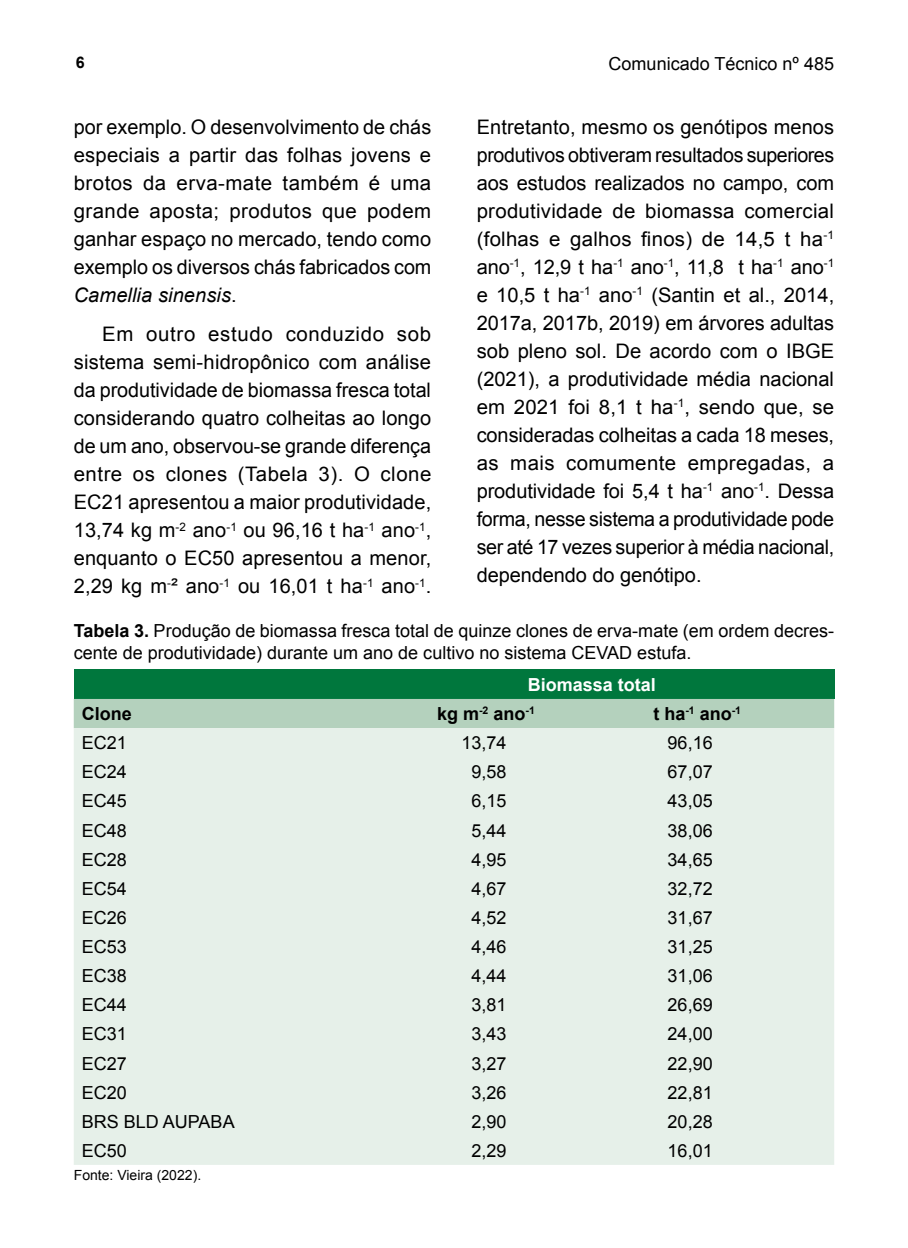
<style>
.page{position:relative;width:908px;height:1248px;background:#fff}
.page>*{position:absolute;margin:0;border:0;box-sizing:border-box;transform-origin:0 0}
.t1{font:20px/28px "Arial";letter-spacing:-.005em;color:#000;text-align:justify}
.t2{font:18px/21.6px "Arial";color:#000}
.t3{font:700 18px "Arial";color:#000}
.t4{font:700 18px "Arial";color:#fff}
.t5{font:700 16px "Arial";color:#000}
.t6{font:14px "Arial";color:#000}
.s1{font-style:italic}
.s2{font-weight:700}
</style>
<div class="page">
<div style="left:74px;top:669px;width:759px;height:30px;background:#00773d"></div>
<div style="left:74px;top:699px;width:759px;height:29px;background:#b4d1bd"></div>
<div style="left:74px;top:728px;width:759px;height:436px;background:#e6f0e9"></div>
<p class="t5" style="left:76px;top:52px;width:10px">6</p>
<p class="t2" style="left:608px;top:53px;width:227px">Comunicado Técnico nº 485</p>
<p class="t1" style="left:74px;top:113px;width:359px">por exemplo. O desenvolvimento de chás especiais a partir das folhas jovens e brotos da erva-mate também é uma grande aposta; produtos que podem ganhar espaço no mercado, tendo como exemplo os diversos chás fabricados com <span class="s1">Camellia sinensis</span>.</p>
<p class="t1" style="left:74px;top:320px;width:359px;text-indent:28px">Em outro estudo conduzido sob sistema semi-hidropônico com análise da produtividade de biomassa fresca total considerando quatro colheitas ao longo de um ano, observou-se grande diferença entre os clones (Tabela 3). O clone EC21 apresentou a maior produtividade, 13,74 kg m<sup>-2</sup> ano<sup>-1</sup> ou 96,16 t ha<sup>-1</sup> ano<sup>-1</sup>, enquanto o EC50 apresentou a menor, 2,29 kg m<sup>-</sup>² ano<sup>-1</sup> ou 16,01 t ha<sup>-1</sup> ano<sup>-1</sup>.</p>
<p class="t1" style="left:476px;top:113px;width:359px">Entretanto, mesmo os genótipos menos produtivos obtiveram resultados superiores aos estudos realizados no campo, com produtividade de biomassa comercial (folhas e galhos finos) de 14,5 t ha<sup>-1 </sup>ano<sup>-1</sup>, 12,9 t ha<sup>-1</sup> ano<sup>-1</sup>, 11,8 t ha<sup>-1</sup> ano<sup>-1 </sup>e 10,5 t ha<sup>-1</sup> ano<sup>-1</sup> (Santin et al., 2014, 2017a, 2017b, 2019) em árvores adultas sob pleno sol. De acordo com o IBGE (2021), a produtividade média nacional em 2021 foi 8,1 t ha<sup>-1</sup>, sendo que, se consideradas colheitas a cada 18 meses, as mais comumente empregadas, a produtividade foi 5,4 t ha<sup>-1</sup> ano<sup>-1</sup>. Dessa forma, nesse sistema a produtividade pode ser até 17 vezes superior à média nacional, dependendo do genótipo.</p>
<p class="t2" style="left:74px;top:620px;width:761px"><span class="s2">Tabela 3.</span> Produção de biomassa fresca total de quinze clones de erva-mate (em ordem decres&shy;cente de produtividade) durante um ano de cultivo no sistema CEVAD estufa.</p>
<p class="t4" style="left:527px;top:672px;width:130px">Biomassa total</p>
<p class="t3" style="left:82px;top:701px;width:52px">Clone</p>
<p class="t3" style="left:437px;top:701px;width:99px">kg m<sup>-2</sup> ano<sup>-1</sup></p>
<p class="t3" style="left:653px;top:701px;width:89px">t ha<sup>-1</sup> ano<sup>-1</sup></p>
<p class="t2" style="left:82px;top:732px;width:47px">EC21</p>
<p class="t2" style="left:461px;top:732px;width:47px">13,74</p>
<p class="t2" style="left:667px;top:732px;width:47px">96,16</p>
<p class="t2" style="left:82px;top:761px;width:47px">EC24</p>
<p class="t2" style="left:471px;top:761px;width:37px">9,58</p>
<p class="t2" style="left:667px;top:761px;width:47px">67,07</p>
<p class="t2" style="left:82px;top:790px;width:47px">EC45</p>
<p class="t2" style="left:471px;top:790px;width:37px">6,15</p>
<p class="t2" style="left:667px;top:790px;width:47px">43,05</p>
<p class="t2" style="left:82px;top:819px;width:47px">EC48</p>
<p class="t2" style="left:471px;top:819px;width:37px">5,44</p>
<p class="t2" style="left:667px;top:819px;width:47px">38,06</p>
<p class="t2" style="left:82px;top:848px;width:47px">EC28</p>
<p class="t2" style="left:471px;top:848px;width:37px">4,95</p>
<p class="t2" style="left:667px;top:848px;width:47px">34,65</p>
<p class="t2" style="left:82px;top:877px;width:47px">EC54</p>
<p class="t2" style="left:471px;top:877px;width:37px">4,67</p>
<p class="t2" style="left:667px;top:877px;width:47px">32,72</p>
<p class="t2" style="left:82px;top:906px;width:47px">EC26</p>
<p class="t2" style="left:471px;top:906px;width:37px">4,52</p>
<p class="t2" style="left:667px;top:906px;width:47px">31,67</p>
<p class="t2" style="left:82px;top:936px;width:47px">EC53</p>
<p class="t2" style="left:471px;top:936px;width:37px">4,46</p>
<p class="t2" style="left:667px;top:936px;width:47px">31,25</p>
<p class="t2" style="left:82px;top:965px;width:47px">EC38</p>
<p class="t2" style="left:471px;top:965px;width:37px">4,44</p>
<p class="t2" style="left:667px;top:965px;width:47px">31,06</p>
<p class="t2" style="left:82px;top:994px;width:47px">EC44</p>
<p class="t2" style="left:471px;top:994px;width:37px">3,81</p>
<p class="t2" style="left:667px;top:994px;width:47px">26,69</p>
<p class="t2" style="left:82px;top:1023px;width:47px">EC31</p>
<p class="t2" style="left:471px;top:1023px;width:37px">3,43</p>
<p class="t2" style="left:667px;top:1023px;width:47px">24,00</p>
<p class="t2" style="left:82px;top:1052px;width:47px">EC27</p>
<p class="t2" style="left:471px;top:1052px;width:37px">3,27</p>
<p class="t2" style="left:667px;top:1052px;width:47px">22,90</p>
<p class="t2" style="left:82px;top:1081px;width:47px">EC20</p>
<p class="t2" style="left:471px;top:1081px;width:37px">3,26</p>
<p class="t2" style="left:667px;top:1081px;width:47px">22,81</p>
<p class="t2" style="left:82px;top:1110px;width:154px">BRS BLD AUPABA</p>
<p class="t2" style="left:471px;top:1110px;width:37px">2,90</p>
<p class="t2" style="left:667px;top:1110px;width:47px">20,28</p>
<p class="t2" style="left:82px;top:1139px;width:47px">EC50</p>
<p class="t2" style="left:471px;top:1139px;width:37px">2,29</p>
<p class="t2" style="left:667px;top:1139px;width:47px">16,01</p>
<p class="t6" style="left:74px;top:1165px;width:129px">Fonte: Vieira (2022).</p>
</div>
